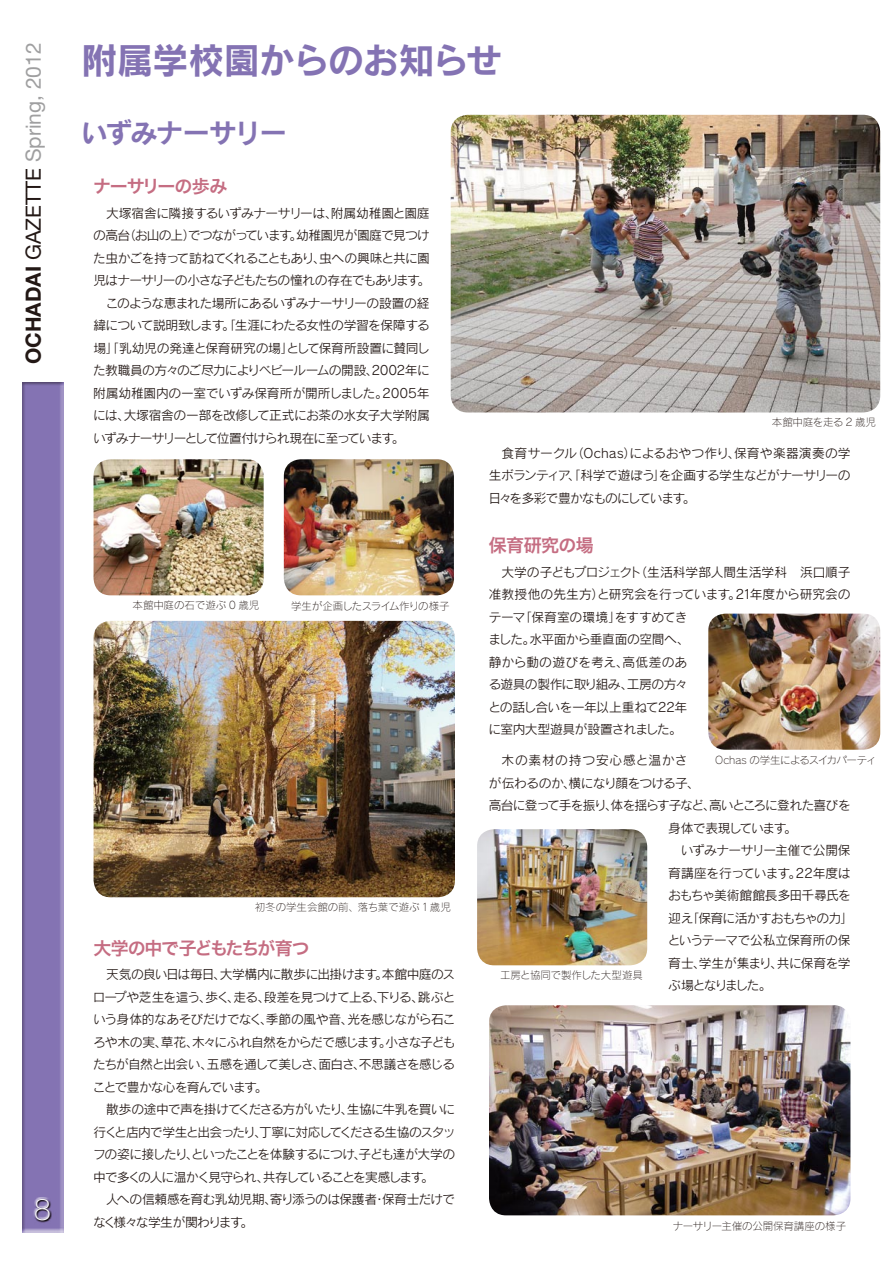
<style>
.page{position:relative;width:893px;height:1263px;background:#fff}
.page>*{position:absolute;margin:0;border:0;box-sizing:border-box;transform-origin:0 0}
.t1{font:36px "Rodin Pro B";letter-spacing:-.025em;color:#8473b3}
.t2{font:100 30px "Helvetica Neue LT Std";color:#fff}
.t3{font:27px "Rodin Pro B";letter-spacing:-.07em;color:#8473b3}
.t4{font:21px "Helvetica Neue LT Std";color:#9f9fa0}
.t5{font:18px "Hira Kaku Pro W6";letter-spacing:-.075em;color:#c56d82}
.t6{font:18px "Hira Kaku Pro W6";letter-spacing:-.07em;color:#c56d82}
.t7{font:18px "Hira Kaku Pro W6";letter-spacing:-.05em;color:#c56d82}
.t8{font:12.75px/22.5px "Rodin Pro M";letter-spacing:-.05em;color:#231815;text-align:justify}
.t9{font:12.75px/22.5px "Rodin Pro M";letter-spacing:-.03em;color:#231815}
.t10{font:12.75px "Rodin Pro M";letter-spacing:-.095em;color:#231815}
.t11{font:12.75px "Rodin Pro M";letter-spacing:-.07em;color:#231815}
.t12{font:12.75px "Rodin Pro M";letter-spacing:-.015em;color:#231815}
.t13{font:12.75px "Rodin Pro M";letter-spacing:-.025em;color:#231815}
.t14{font:12.75px "Rodin Pro M";letter-spacing:.055em;color:#231815}
.t15{font:12.75px "Rodin Pro M";letter-spacing:-.12em;color:#231815}
.t16{font:10.5px "Rodin Pro L";letter-spacing:-.015em;color:#231815}
.t17{font:10.5px "Rodin Pro L";letter-spacing:-.04em;color:#231815}
.t18{font:10.5px "Rodin Pro L";letter-spacing:-.065em;color:#231815}
.t19{font:10.5px "Rodin Pro L";letter-spacing:-.035em;color:#231815}
.s1{font-weight:700;color:#231815}
.s2{color:#231815}
</style>
<div class="page">
<div style="left:20px;top:381px;width:43px;height:852px;background:#231815;opacity:.4"></div>
<svg style="left:20px;top:1179px;width:44px;height:54px;background:#8b7cb1"></svg>
<img style="left:708px;top:614px;width:172px;height:136px">
<img style="left:284px;top:459px;width:170px;height:136px">
<img style="left:477px;top:829px;width:170px;height:136px">
<img style="left:489px;top:1005px;width:361px;height:210px">
<img style="left:451px;top:115px;width:429px;height:297px">
<img style="left:94px;top:459px;width:170px;height:136px">
<img style="left:94px;top:621px;width:361px;height:276px">
<h3 class="t4" style="left:21px;top:364px;width:323px;rotate:-90deg"><span class="s1">OCHADAI</span> <span class="s2">GAZETTE</span> Spring, 2012</h3>
<h2 class="t2" style="left:34px;top:1192px;width:18px">8</h2>
<h1 class="t1" style="left:82px;top:36px;width:422px">附属学校園からのお知らせ</h1>
<h3 class="t3" style="left:81px;top:114px;width:207px">いずみナーサリー</h3>
<h3 class="t6" style="left:93px;top:170px;width:136px">ナーサリーの歩み</h3>
<p class="t8" style="left:106px;top:201px;width:325px">大塚宿舎に隣接するいずみナーサリーは、附属幼稚園と園庭</p>
<p class="t8" style="left:93px;top:224px;width:338px">の高台（お山の上）でつながっています。幼稚園児が園庭で見つけ</p>
<p class="t8" style="left:93px;top:246px;width:338px">た虫かごを持って訪ねてくれることもあり、虫への興味と共に園</p>
<p class="t10" style="left:93px;top:272px;width:338px">児はナーサリーの小さな子どもたちの憧れの存在でもあります。</p>
<p class="t8" style="left:106px;top:291px;width:325px">このような恵まれた場所にあるいずみナーサリーの設置の経</p>
<p class="t8" style="left:93px;top:314px;width:338px">緯について説明致します。「生涯にわたる女性の学習を保障する</p>
<p class="t9" style="left:93px;top:336px;width:338px">場」「乳幼児の発達と保育研究の場」として保育所設置に賛同し</p>
<p class="t8" style="left:93px;top:359px;width:338px">た教職員の方々のご尽力によりベビールームの開設、2002年に</p>
<p class="t12" style="left:93px;top:385px;width:338px">附属幼稚園内の一室でいずみ保育所が開所しました。2005年</p>
<p class="t8" style="left:93px;top:404px;width:338px">には、大塚宿舎の一部を改修して正式にお茶の水女子大学附属</p>
<p class="t10" style="left:93px;top:430px;width:313px">いずみナーサリーとして位置付けられ現在に至っています。</p>
<p class="t16" style="left:133px;top:598px;width:128px">本館中庭の石で遊ぶ 0 歳児</p>
<p class="t18" style="left:291px;top:599px;width:160px">学生が企画したスライム作りの様子</p>
<p class="t16" style="left:255px;top:900px;width:197px">初冬の学生会館の前、落ち葉で遊ぶ 1歳児</p>
<h3 class="t5" style="left:93px;top:932px;width:218px">大学の中で子どもたちが育つ</h3>
<p class="t8" style="left:93px;top:963px;width:364px;text-indent:13px">天気の良い日は毎日、大学構内に散歩に出掛けます。本館中庭のスロープや芝生を這う、歩く、走る、段差を見つけて上る、下りる、跳ぶという身体的なあそびだけでなく、季節の風や音、光を感じながら石ころや木の実、草花、木々にふれ自然をからだで感じます。小さな子どもたちが自然と出会い、五感を通して美しさ、面白さ、不思議さを感じることで豊かな心を育んでいます。</p>
<p class="t8" style="left:93px;top:1098px;width:364px;text-indent:13px">散歩の途中で声を掛けてくださる方がいたり、生協に牛乳を買いに行くと店内で学生と出会ったり、丁寧に対応してくださる生協のスタッフの姿に接したり、といったことを体験するにつけ、子ども達が大学の中で多くの人に温かく見守られ、共存していることを実感します。</p>
<p class="t8" style="left:93px;top:1188px;width:364px;text-indent:13px">人への信頼感を育む乳幼児期、寄り添うのは保護者・保育士だけでなく様々な学生が関わります。　　　</p>
<p class="t19" style="left:772px;top:415px;width:106px">本館中庭を走る 2 歳児</p>
<p class="t8" style="left:488px;top:441px;width:364px;text-indent:13px">食育サークル（Ochas）によるおやつ作り、保育や楽器演奏の学生ボランティア、「科学で遊ぼう」を企画する学生などがナーサリーの日々を多彩で豊かなものにしています。</p>
<h3 class="t7" style="left:489px;top:529px;width:106px">保育研究の場</h3>
<p class="t9" style="left:488px;top:560px;width:364px;text-indent:13px">大学の子どもプロジェクト（生活科学部人間生活学科　浜口順子准教授他の先生方）と研究会を行っています。21年度から研究会のテーマ「保育室の環境」をすすめてき<br>ました。水平面から垂直面の空間へ、<br>静から動の遊びを考え、高低差のあ<br>る遊具の製作に取り組み、工房の方々<br>との話し合いを一年以上重ねて22年<br>に室内大型遊具が設置されました。</p>
<p class="t14" style="left:502px;top:752px;width:187px">木の素材の持つ安心感と温かさ</p>
<p class="t8" style="left:489px;top:771px;width:212px">が伝わるのか、横になり顔をつける子、</p>
<p class="t11" style="left:489px;top:797px;width:364px">高台に登って手を振り、体を揺らす子など、高いところに登れた喜びを</p>
<p class="t10" style="left:668px;top:819px;width:130px">身体で表現しています。</p>
<p class="t8" style="left:681px;top:839px;width:171px">いずみナーサリー主催で公開保</p>
<p class="t9" style="left:668px;top:861px;width:184px">育講座を行っています。22年度は</p>
<p class="t8" style="left:668px;top:884px;width:184px">おもちゃ美術館館長多田千尋氏を</p>
<p class="t8" style="left:668px;top:906px;width:186px">迎え「保育に活かすおもちゃの力」</p>
<p class="t8" style="left:668px;top:929px;width:184px">というテーマで公私立保育所の保</p>
<p class="t13" style="left:668px;top:955px;width:184px">育士、学生が集まり、共に保育を学</p>
<p class="t15" style="left:668px;top:977px;width:105px">ぶ場となりました。</p>
<p class="t17" style="left:715px;top:753px;width:163px">Ochas の学生によるスイカパーティ</p>
<p class="t16" style="left:500px;top:968px;width:144px">工房と協同で製作した大型遊具</p>
<p class="t16" style="left:673px;top:1219px;width:175px">ナーサリー主催の公開保育講座の様子</p>
</div>
